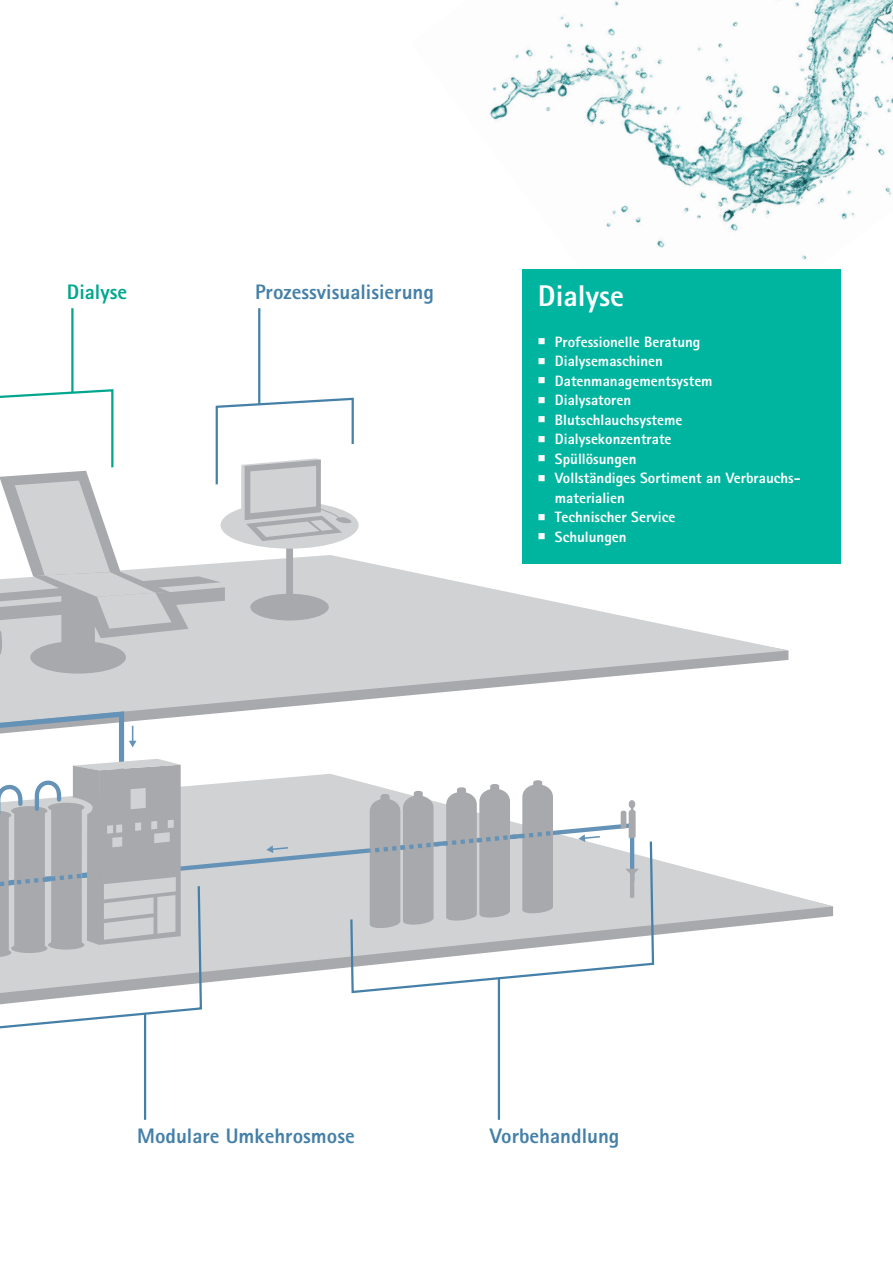
<style>
.page{position:relative;width:893px;height:1263px;background:#fff}
.page>*{position:absolute;margin:0;border:0;box-sizing:border-box;transform-origin:0 0}
.t1{font:800 30px "AT Rotis Sans Serif";color:#fff}
.t2{font:800 21px "AT Rotis Sans Serif";color:#4580a8}
.t3{font:800 21px "AT Rotis Sans Serif";color:#00a78e}
.t4{font:800 15px/19.5px "AT Rotis Sans Serif";color:#fff}
</style>
<div class="page">
<img style="left:490px;top:16px;width:81px;height:104px">
<img style="left:571px;top:1px;width:236px;height:259px">
<img style="left:700px;top:1px;width:192px;height:226px">
<img style="left:764px;top:0;width:129px;height:171px">
<img style="left:829px;top:0;width:64px;height:85px">
<img style="left:602px;top:204px;width:187px;height:56px">
<svg style="left:639px;top:619px;width:149px;height:55px"></svg>
<svg style="left:655px;top:859px;width:178px;height:76px"></svg>
<div style="left:522px;top:269px;width:319px;height:295px;background:#00b5a0"></div>
<svg style="left:639px;top:841px;width:16px;height:126px"></svg>
<svg style="left:0;top:388px;width:639px;height:649px"></svg>
<hr style="left:498px;top:978px;width:2px;height:142px;background:#4580a8">
<hr style="left:144px;top:1014px;width:2px;height:106px;background:#4580a8">
<hr style="left:258px;top:308px;width:2px;height:96px;background:#4580a8">
<hr style="left:71px;top:308px;width:3px;height:84px;background:#00a78e">
<h2 class="t3" style="left:67px;top:278px;width:62px">Dialyse</h2>
<h2 class="t2" style="left:255px;top:278px;width:180px">Prozessvisualisierung</h2>
<h1 class="t1" style="left:538px;top:277px;width:88px">Dialyse</h1>
<p class="t4" style="left:538px;top:331px;width:164px">■ Professionelle Beratung</p>
<p class="t4" style="left:538px;top:351px;width:127px">■ Dialysemaschinen</p>
<p class="t4" style="left:538px;top:370px;width:176px">■ Datenmanagementsystem</p>
<p class="t4" style="left:538px;top:390px;width:95px">■ Dialysatoren</p>
<p class="t4" style="left:538px;top:409px;width:146px">■ Blutschlauchsysteme</p>
<p class="t4" style="left:538px;top:429px;width:135px">■ Dialysekonzentrate</p>
<p class="t4" style="left:538px;top:448px;width:100px">■ Spüllösungen</p>
<p class="t4" style="left:555px;top:468px;width:247px;text-indent:-17px">■ Vollständiges Sortiment an Verbrauchs&shy;materialien</p>
<p class="t4" style="left:538px;top:507px;width:139px">■ Technischer Service</p>
<p class="t4" style="left:538px;top:526px;width:90px">■ Schulungen</p>
<h2 class="t2" style="left:137px;top:1123px;width:219px">Modulare Umkehrosmose</h2>
<h2 class="t2" style="left:490px;top:1123px;width:131px">Vorbehandlung</h2>
</div>
